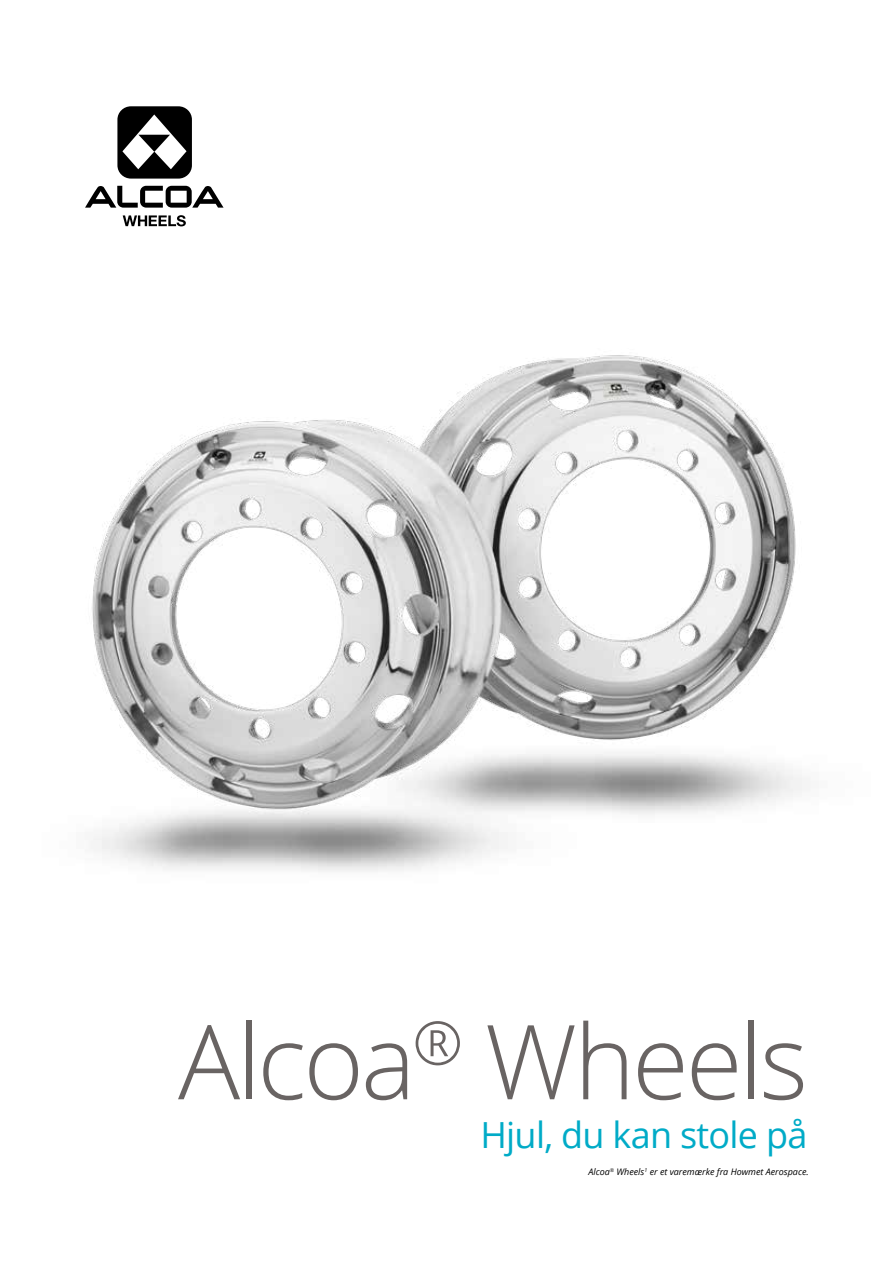
<style>
.page{position:relative;width:893px;height:1263px;background:#fff}
.page>*{position:absolute;margin:0;border:0;box-sizing:border-box;transform-origin:0 0}
.t1{font:300 103.5px "Open Sans";letter-spacing:-.03em;color:#696463}
.t2{font:36px "Open Sans";letter-spacing:-.02em;color:#00abc7}
.t3{font:italic 9px "Open Sans";color:#000}
</style>
<div class="page">
<svg style="left:85px;top:185px;width:139px;height:23px"></svg>
<svg style="left:117px;top:106px;width:75px;height:73px"></svg>
<svg style="left:123px;top:215px;width:63px;height:11px"></svg>
<img style="left:91px;top:355px;width:719px;height:517px">
<h1 class="t1" style="left:178px;top:991px;width:631px">Alcoa<sup>®</sup> Wheels</h1>
<h2 class="t2" style="left:480px;top:1110px;width:328px">Hjul, du kan stole på</h2>
<p class="t3" style="left:588px;top:1166px;width:222px">Alcoa<sup>®</sup> Wheels<sup>1</sup> er et varemærke fra Howmet Aerospace.</p>
</div>
